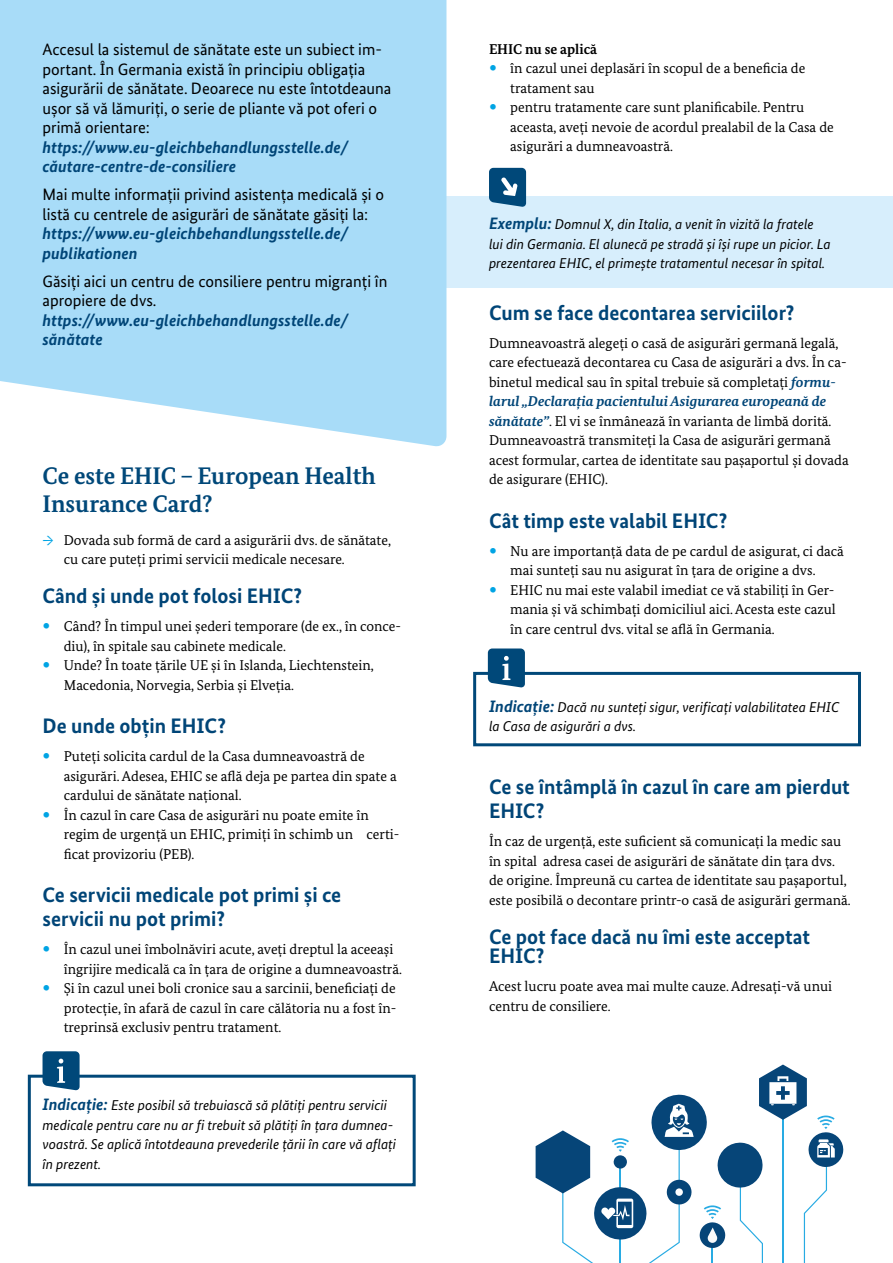
<style>
.page{position:relative;width:893px;height:1263px;background:#fff}
.page>*{position:absolute;margin:0;border:0;box-sizing:border-box;transform-origin:0 0}
.t1{font:700 24px/28.5px "Bundes Serif";color:#004879}
.t2{font:700 21px/24px "Bundes Sans";color:#004577}
.t3{font:16.5px/19.5px "Bundes Sans";color:#000}
.t4{font:italic 700 16.5px/19.5px "Bundes Sans";color:#004577}
.t5{font:14.25px/19.5px "Bundes Serif";color:#000}
.t6{font:italic 14.25px/19.5px "Bundes Sans";color:#000}
.t7{font:700 14.25px "Bundes Serif";color:#000}
.s1{color:#00a4e4}
.s2{font-weight:700;font-size:16.5px;color:#004577}
.s3{font-weight:700;font-style:italic;color:#004577}
</style>
<div class="page">
<div style="left:446px;top:197px;width:447px;height:91px;background:#d7eefc"></div>
<svg style="left:536px;top:1064px;width:308px;height:199px"></svg>
<svg style="left:489px;top:168px;width:37px;height:39px"></svg>
<div style="left:28px;top:1075px;width:388px;height:111px;border:3px solid #004879"></div>
<div style="left:473px;top:672px;width:388px;height:74px;border:3px solid #004879"></div>
<svg style="left:43px;top:1051px;width:37px;height:39px"></svg>
<svg style="left:488px;top:648px;width:37px;height:40px"></svg>
<svg style="left:0;top:0;width:446px;height:447px;background:#aedef8"></svg>
<p class="t3" style="left:43px;top:40px;width:350px">Accesul la sistemul de sănătate este un subiect im&shy;portant. În Germania există în principiu obligația asigurării de sănătate. Deoarece nu este întotdeauna ușor să vă lămuriți, o serie de pliante vă pot oferi o primă orientare:</p>
<p class="t4" style="left:43px;top:137px;width:307px">https://www.eu-gleichbehandlungsstelle.de/ căutare-centre-de-consiliere</p>
<p class="t3" style="left:43px;top:185px;width:343px">Mai multe informații privind asistența medicală și o listă cu centrele de asigurări de sănătate găsiți la:</p>
<p class="t4" style="left:43px;top:224px;width:307px">https://www.eu-gleichbehandlungsstelle.de/ publikationen</p>
<p class="t3" style="left:43px;top:271px;width:346px">Găsiți aici un centru de consiliere pentru migranți în apropiere de dvs.</p>
<p class="t4" style="left:43px;top:310px;width:307px">https://www.eu-gleichbehandlungsstelle.de/ sănătate</p>
<h1 class="t1" style="left:43px;top:461px;width:335px">Ce este EHIC – European Health<br>Insurance Card?</h1>
<p class="t5" style="left:64px;top:530px;width:329px;text-indent:-21px"><span class="s1">→</span> Dovada sub formă de card a asigurării dvs. de sănătate, cu care puteți primi servicii medicale necesare.</p>
<h2 class="t2" style="left:43px;top:584px;width:261px">Când și unde pot folosi EHIC?</h2>
<p class="t5" style="left:64px;top:616px;width:339px">Când? În timpul unei șederi temporare (de ex., în conce&shy;diu), în spitale sau cabinete medicale.<br>Unde? În toate țările UE și în Islanda, Liechtenstein, Macedonia, Norvegia, Serbia și Elveția.</p>
<h2 class="t2" style="left:43px;top:714px;width:185px">De unde obțin EHIC?</h2>
<p class="t5" style="left:64px;top:746px;width:337px">Puteți solicita cardul de la Casa dumneavoastră de asigurări. Adesea, EHIC se află deja pe partea din spate a cardului de sănătate național.<br>În cazul în care Casa de asigurări nu poate emite în regim de urgență un EHIC, primiți în schimb un certi&shy;ficat provizoriu (PEB).</p>
<h2 class="t2" style="left:43px;top:883px;width:300px">Ce servicii medicale pot primi și ce servicii nu pot primi?</h2>
<p class="t5" style="left:64px;top:939px;width:340px">În cazul unei îmbolnăviri acute, aveți dreptul la aceeași îngrijire medicală ca în țara de origine a dumneavoastră.<br>Și în cazul unei boli cronice sau a sarcinii, beneficiați de protecție, în afară de cazul în care călătoria nu a fost în&shy;treprinsă exclusiv pentru tratament.</p>
<p class="t6" style="left:43px;top:1095px;width:355px"><span class="s2">Indicație:</span> Este posibil să trebuiască să plătiți pentru servicii medicale pentru care nu ar fi trebuit să plătiți în țara dumnea&shy;voastră. Se aplică întotdeauna prevederile țării în care vă aflați în prezent.</p>
<p class="t7" style="left:489px;top:40px;width:110px">EHIC nu se aplică</p>
<p class="t5" style="left:510px;top:58px;width:325px">în cazul unei deplasări în scopul de a beneficia de tratament sau<br>pentru tratamente care sunt planificabile. Pentru aceasta, aveți nevoie de acordul prealabil de la Casa de asigurări a dumneavoastră.</p>
<p class="t6" style="left:489px;top:214px;width:343px"><span class="s2">Exemplu:</span> Domnul X, din Italia, a venit în vizită la fratele lui din Germania. El alunecă pe stradă și își rupe un picior. La prezentarea EHIC, el primește tratamentul necesar în spital.</p>
<h2 class="t2" style="left:489px;top:300px;width:307px">Cum se face decontarea serviciilor?</h2>
<p class="t5" style="left:489px;top:333px;width:361px">Dumneavoastră alegeți o casă de asigurări germană legală, care efectuează decontarea cu Casa de asigurări a dvs. În ca&shy;binetul medical sau în spital trebuie să completați <span class="s3">formu&shy;larul „Declarația pacientului Asigurarea europeană de sănătate”</span>. El vi se înmânează în varianta de limbă dorită.<br>Dumneavoastră transmiteți la Casa de asigurări germană acest formular, cartea de identitate sau pașaportul și dovada de asigurare (EHIC).</p>
<h2 class="t2" style="left:489px;top:508px;width:240px">Cât timp este valabil EHIC?</h2>
<p class="t5" style="left:510px;top:541px;width:335px">Nu are importanță data de pe cardul de asigurat, ci dacă mai sunteți sau nu asigurat în țara de origine a dvs.<br>EHIC nu mai este valabil imediat ce vă stabiliți în Ger&shy;mania și vă schimbați domiciliul aici. Acesta este cazul în care centrul dvs. vital se află în Germania.</p>
<p class="t6" style="left:489px;top:697px;width:352px"><span class="s2">Indicație:</span> Dacă nu sunteți sigur, verificați valabilitatea EHIC la Casa de asigurări a dvs.</p>
<h2 class="t2" style="left:489px;top:775px;width:362px">Ce se întâmplă în cazul în care am pierdut<br>EHIC?</h2>
<p class="t5" style="left:489px;top:832px;width:363px">În caz de urgență, este suficient să comunicați la medic sau în spital adresa casei de asigurări de sănătate din țara dvs. de origine. Împreună cu cartea de identitate sau pașaportul, este posibilă o decontare printr-o casă de asigurări germană.</p>
<h2 class="t2" style="left:489px;top:927px;width:323px;line-height:19.5px">Ce pot face dacă nu îmi este acceptat<br>EHIC?</h2>
<p class="t5" style="left:489px;top:977px;width:345px">Acest lucru poate avea mai multe cauze. Adresați-vă unui centru de consiliere.</p>
</div>
